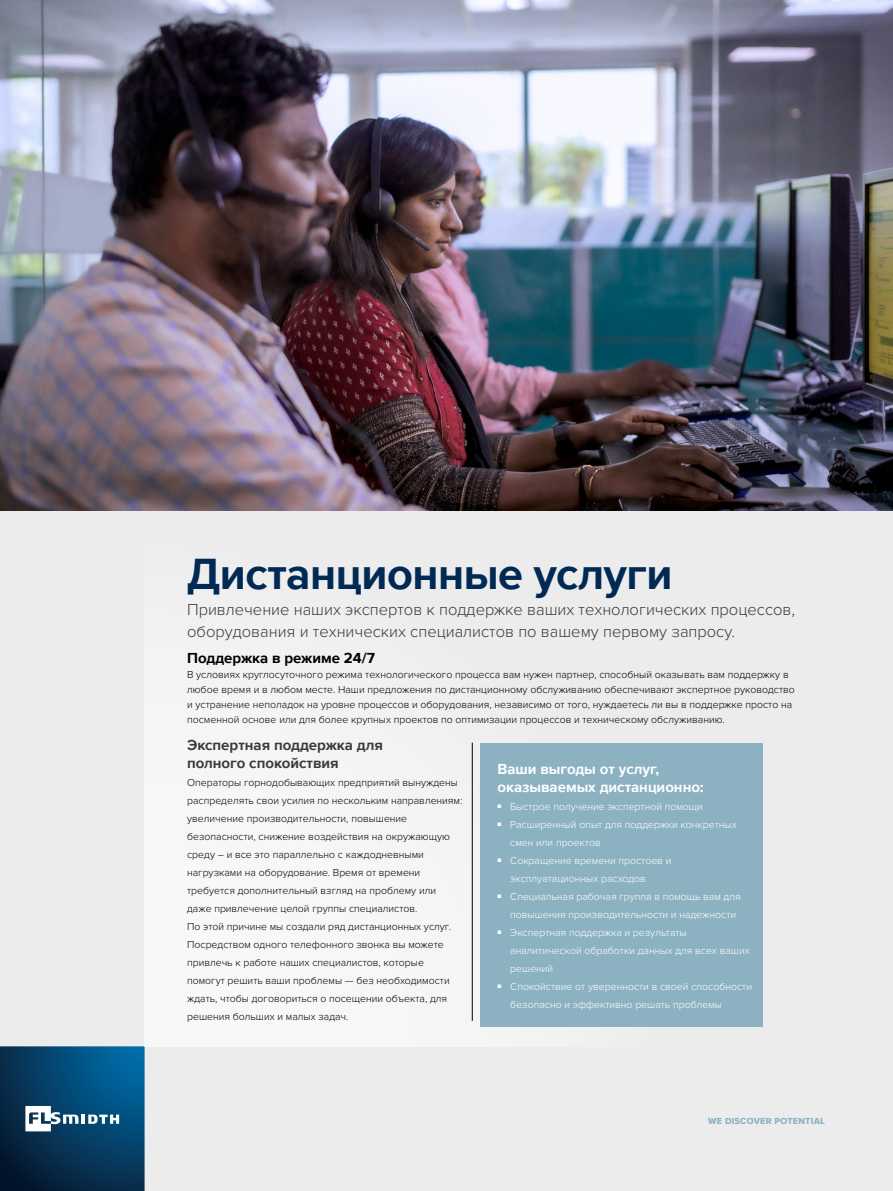
<style>
.page{position:relative;width:893px;height:1191px;background:#ececed}
.page>*{position:absolute;margin:0;border:0;box-sizing:border-box;transform-origin:0 0}
.t1{font:700 45px "Proxima Nova";letter-spacing:-.01em;color:#002a53}
.t2{font:300 16.5px/22.5px "Proxima Nova";color:#3b3b3a}
.t3{font:700 15px/18px "Proxima Nova";color:#fff}
.t4{font:700 15px/18px "Proxima Nova";color:#3b3b3a}
.t5{font:700 15px "Proxima Nova";color:#000}
.t6{font:300 10.5px/18px "Proxima Nova";color:#000}
.t7{font:300 10.5px/18px "Proxima Nova";color:#fff}
.t8{font:9px "Proxima Nova Extrabld";letter-spacing:.025em;color:#8cb2c2}
</style>
<div class="page">
<img style="left:0;top:0;width:893px;height:510px">
<svg style="left:0;top:1046px;width:145px;height:145px;background:#104569"></svg>
<div style="left:145px;top:530px;width:515px;height:516px;background:#f3f3f4"></div>
<div style="left:480px;top:742px;width:283px;height:284px;background:#8cb2c2"></div>
<hr style="left:472px;top:742px;width:1px;height:278px;background:#000">
<h1 class="t1" style="left:187px;top:540px;width:487px">Дистанционные услуги</h1>
<h2 class="t2" style="left:187px;top:598px;width:609px">Привлечение наших экспертов к поддержке ваших технологических процессов, оборудования и технических специалистов по вашему первому запросу.</h2>
<h3 class="t5" style="left:187px;top:646px;width:189px">Поддержка в режиме 24/7</h3>
<p class="t6" style="left:187px;top:667px;width:609px;line-height:15px">В условиях круглосуточного режима технологического процесса вам нужен партнер, способный оказывать вам поддержку в любое время и в любом месте. Наши предложения по дистанционному обслуживанию обеспечивают экспертное руководство и устранение неполадок на уровне процессов и оборудования, независимо от того, нуждаетесь ли вы в поддержке просто на посменной основе или для более крупных проектов по оптимизации процессов и техническому обслуживанию.</p>
<h3 class="t4" style="left:187px;top:736px;width:197px">Экспертная поддержка для полного спокойствия</h3>
<p class="t6" style="left:187px;top:773px;width:277px">Операторы горнодобывающих предприятий вынуждены распределять свои усилия по нескольким направлениям: увеличение производительности, повышение безопасности, снижение воздействия на окружающую среду – и все это параллельно с каждодневными нагрузками на оборудование. Время от времени требуется дополнительный взгляд на проблему или даже привлечение целой группы специалистов.<br>По этой причине мы создали ряд дистанционных услуг.<br>Посредством одного телефонного звонка вы можете привлечь к работе наших специалистов, которые помогут решить ваши проблемы — без необходимости ждать, чтобы договориться о посещении объекта, для решения больших и малых задач.</p>
<h3 class="t3" style="left:497px;top:760px;width:208px">Ваши выгоды от услуг, оказываемых дистанционно:</h3>
<p class="t7" style="left:497px;top:798px;width:207px"><sup>■</sup> Быстрое получение экспертной помощи</p>
<p class="t7" style="left:510px;top:816px;width:228px;text-indent:-13px"><sup>■</sup> Расширенный опыт для поддержки конкретных смен или проектов</p>
<p class="t7" style="left:510px;top:852px;width:163px;text-indent:-13px"><sup>■</sup> Сокращение времени простоев и эксплуатационных расходов</p>
<p class="t7" style="left:510px;top:888px;width:232px;text-indent:-13px"><sup>■</sup> Специальная рабочая группа в помощь вам для повышения производительности и надежности</p>
<p class="t7" style="left:510px;top:924px;width:241px;text-indent:-13px"><sup>■</sup> Экспертная поддержка и результаты аналитической обработки данных для всех ваших решений</p>
<p class="t7" style="left:510px;top:978px;width:243px;text-indent:-13px"><sup>■</sup> Спокойствие от уверенности в своей способности безопасно и эффективно решать проблемы</p>
<p class="t8" style="left:708px;top:1114px;width:118px">WE DISCOVER POTENTIAL</p>
</div>
